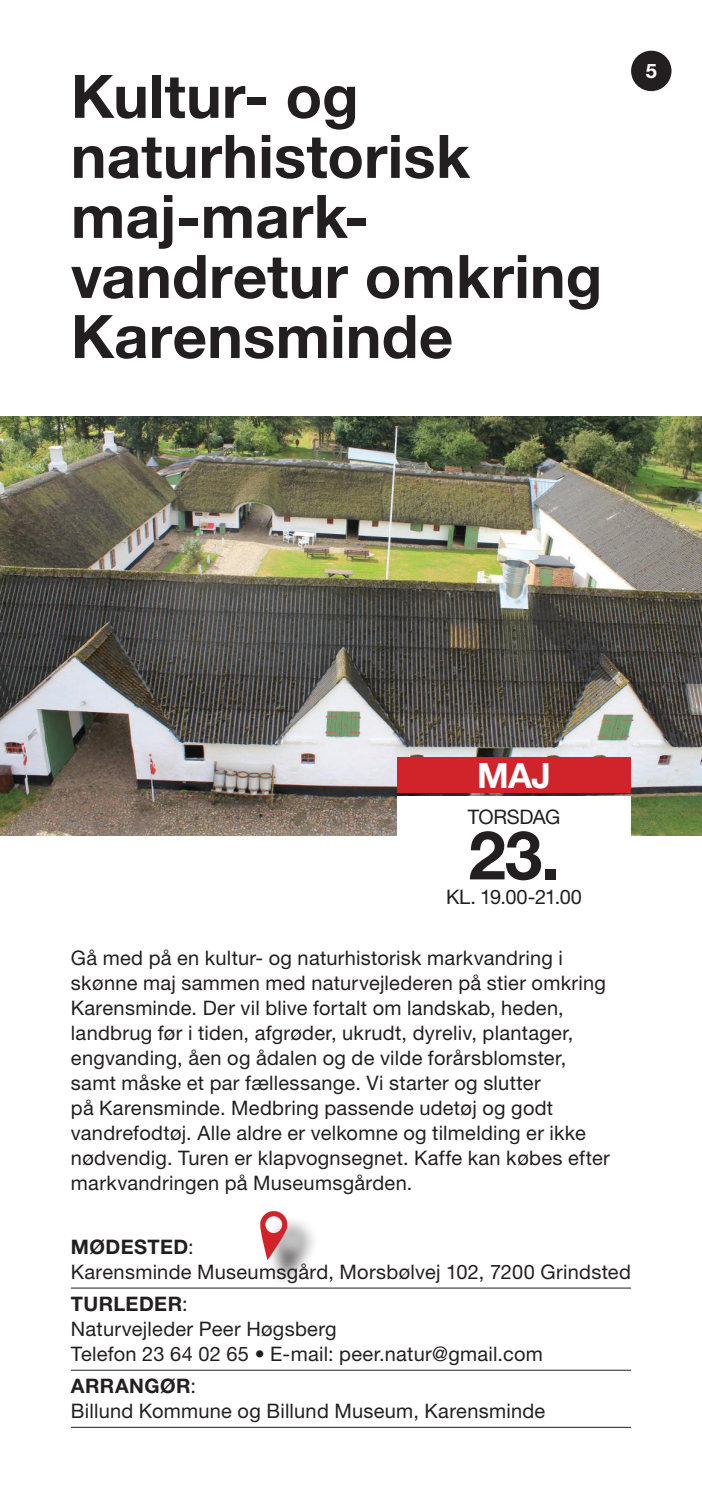
<style>
.page{position:relative;width:702px;height:1489px;background:#fff}
.page>*{position:absolute;margin:0;border:0;box-sizing:border-box;transform-origin:0 0}
.t1{font:700 67.5px "Helvetica Neue";color:#231f20}
.t2{font:700 60px/60px "Helvetica Neue";letter-spacing:.005em;color:#231f20}
.t3{font:700 35px "Helvetica Neue";color:#fff}
.t4{font:20px/25px "Helvetica Neue";letter-spacing:.015em;color:#231f20}
.t5{font:20px "Helvetica Neue";letter-spacing:-.025em;color:#231f20}
.t6{font:700 20px "Helvetica Neue";color:#fff}
.s1{font-weight:700}
</style>
<div class="page">
<hr style="left:71px;top:1287px;width:560px;height:1px;background:#231f20">
<hr style="left:71px;top:1369px;width:560px;height:1px;background:#231f20">
<hr style="left:71px;top:1426px;width:560px;height:1px;background:#231f20">
<img style="left:0;top:417px;width:702px;height:418px">
<div style="left:397px;top:757px;width:234px;height:35px;background:#d1232a"></div>
<div style="left:397px;top:796px;width:234px;height:120px;background:#fff"></div>
<div style="left:264px;top:1215px;width:54px;height:73px;background:#231f20;opacity:.75"></div>
<svg style="left:260px;top:1211px;width:28px;height:48px"></svg>
<div style="left:631px;top:51px;width:40px;height:40px;background:#231f20;border-radius:50%"></div>
<h2 class="t2" style="left:71px;top:65px;width:533px">Kultur- og naturhistorisk maj-mark&shy;vandretur omkring<br>Karensminde</h2>
<p class="t6" style="left:645px;top:58px;width:13px">5</p>
<h3 class="t3" style="left:477px;top:753px;width:75px">MAJ</h3>
<p class="t5" style="left:468px;top:805px;width:94px">TORSDAG</p>
<h1 class="t1" style="left:468px;top:813px;width:93px">23.</h1>
<p class="t4" style="left:446px;top:884px;width:137px">KL. 19.00-21.00</p>
<p class="t4" style="left:71px;top:944px;width:540px">Gå med på en kultur- og naturhistorisk markvandring i skønne maj sammen med naturvejlederen på stier omkring Karensminde. Der vil blive fortalt om landskab, heden, landbrug før i tiden, afgrøder, ukrudt, dyreliv, plantager, engvanding, åen og ådalen og de vilde forårsblomster, samt måske et par fællessange. Vi starter og slutter<br>på Karensminde. Medbring passende udetøj og godt vandrefodtøj. Alle aldre er velkomne og tilmelding er ikke nødvendig. Turen er klapvognsegnet. Kaffe kan købes efter markvandringen på Museumsgården.</p>
<p class="t4" style="left:71px;top:1233px;width:561px"><span class="s1">MØDESTED</span>:<br>Karensminde Museumsgård, Morsbølvej 102, 7200 Grindsted</p>
<p class="t4" style="left:71px;top:1290px;width:473px"><span class="s1">TURLEDER</span>:<br>Naturvejleder Peer Høgsberg<br>Telefon 23 64 02 65 • E-mail: peer.natur@gmail.com</p>
<p class="t4" style="left:71px;top:1372px;width:476px"><span class="s1">ARRANGØR</span>:<br>Billund Kommune og Billund Museum, Karensminde</p>
</div>
